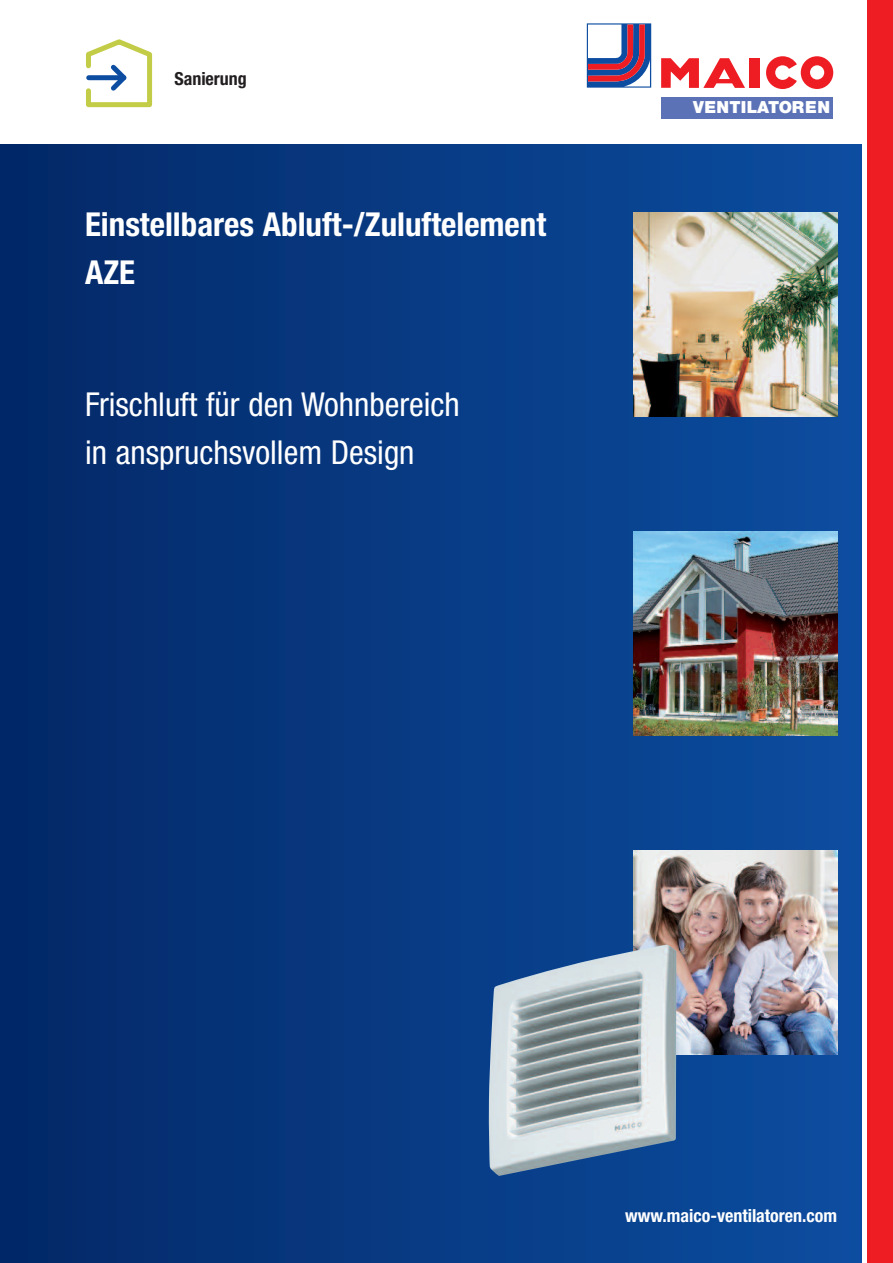
<style>
.page{position:relative;width:893px;height:1263px;background:#fff}
.page>*{position:absolute;margin:0;border:0;box-sizing:border-box;transform-origin:0 0}
.t1{font:condensed 33px/48px "Helvetica Neue";color:#fff}
.t2{font:700 condensed 33px/48px "Helvetica Neue";color:#fff}
.t3{font:700 condensed 18px "Helvetica Neue";color:#fff}
.t4{font:700 condensed 18px "Helvetica Neue";color:#231f20}
.t5{font:900 16.65px "Helvetica Neue";letter-spacing:.02em;color:#fff}
</style>
<div class="page">
<div style="left:0;top:145px;width:861px;height:1118px;background:linear-gradient(to right,#032867,#0c4da1)"></div>
<div style="left:867px;top:0;width:26px;height:1263px;background:#ee1d23"></div>
<div style="left:749px;top:58px;width:10px;height:30px;background:#ee1d23"></div>
<svg style="left:661px;top:58px;width:84px;height:30px"></svg>
<svg style="left:766px;top:56px;width:67px;height:33px"></svg>
<svg style="left:587px;top:23px;width:64px;height:65px"></svg>
<div style="left:661px;top:97px;width:171px;height:22px;background:#5b72b7"></div>
<img style="left:633px;top:213px;width:204px;height:204px">
<img style="left:633px;top:531px;width:204px;height:205px">
<img style="left:633px;top:850px;width:204px;height:204px">
<svg style="left:86px;top:39px;width:66px;height:68px"></svg>
<img style="left:489px;top:944px;width:187px;height:232px">
<p class="t4" style="left:174px;top:72px;width:74px">Sanierung</p>
<p class="t2" style="left:85px;top:203px;width:463px">Einstellbares Abluft-/Zuluftelement<br>AZE</p>
<p class="t1" style="left:85px;top:383px;width:376px">Frischluft für den Wohnbereich in anspruchsvollem Design</p>
<p class="t5" style="left:693px;top:102px;width:138px">VENTILATOREN</p>
<p class="t3" style="left:625px;top:1209px;width:214px">www.maico-ventilatoren.com</p>
</div>
